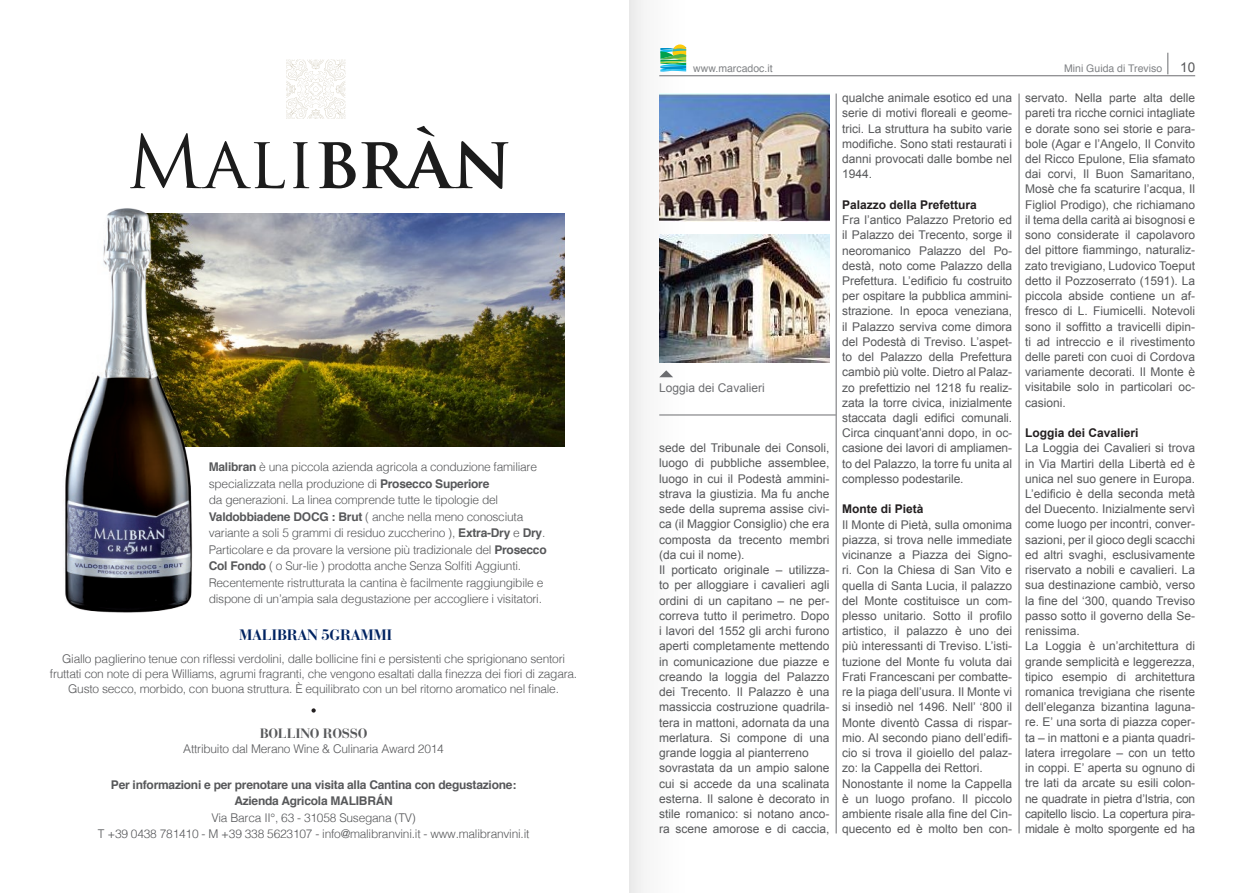
<style>
.page{position:relative;width:1259px;height:893px;background:#fff}
.page>*{position:absolute;margin:0;border:0;box-sizing:border-box;transform-origin:0 0}
.t1{font:700 15px "Bauer Bodoni";letter-spacing:-.02em;color:#002361}
.t2{font:700 13.5px "Bauer Bodoni";letter-spacing:-.02em;color:#57585a}
.t3{font:13.5px "Arial";color:#57585a}
.t4{font:12px/15.3px "Arial";color:#57585a}
.t5{font:300 12px/16.5px "Helvetica";letter-spacing:-.02em;color:#57585a;text-align:center}
.t6{font:700 12px/16.5px "Helvetica";letter-spacing:-.02em;color:#57585a;text-align:center}
.t7{font:700 12px "Arial";color:#231f20}
.t8{font:12px "Arial";color:#6c6d70}
.t9{font:10.5px "Helvetica";color:#808285}
.s1{font-weight:700}
</style>
<div class="page">
<img style="left:629px;top:0;width:153px;height:893px">
<hr style="left:659px;top:75px;width:536px;height:1px;background:#6c6d70">
<svg style="left:1167px;top:53px;width:1px;height:21px"></svg>
<svg style="left:660px;top:44px;width:26px;height:28px"></svg>
<hr style="left:836px;top:94px;width:1px;height:739px;background:#6c6d70">
<hr style="left:1018px;top:94px;width:1px;height:739px;background:#6c6d70">
<hr style="left:659px;top:415px;width:177px;height:1px;background:#6c6d70">
<svg style="left:659px;top:370px;width:14px;height:7px"></svg>
<img style="left:209px;top:213px;width:355px;height:233px">
<img style="left:65px;top:208px;width:144px;height:405px">
<svg style="left:293px;top:142px;width:16px;height:46px"></svg>
<svg style="left:130px;top:133px;width:155px;height:55px"></svg>
<svg style="left:318px;top:126px;width:190px;height:63px"></svg>
<svg style="left:286px;top:59px;width:60px;height:60px"></svg>
<svg style="left:311px;top:708px;width:5px;height:5px"></svg>
<img style="left:659px;top:94px;width:170px;height:127px">
<img style="left:659px;top:235px;width:170px;height:127px">
<p class="t5" style="left:209px;top:458px;width:339px;text-align:left"><span class="s1">Malibran</span> è una piccola azienda agricola a conduzione familiare specializzata nella produzione di <span class="s1">Prosecco Superiore<br></span>da generazioni. La linea comprende tutte le tipologie del <span class="s1">Valdobbiadene DOCG : Brut</span> ( anche nella meno conosciuta variante a soli 5 grammi di residuo zuccherino ), <span class="s1">Extra-Dry</span> e <span class="s1">Dry</span>.<br>Particolare e da provare la versione più tradizionale del <span class="s1">Prosecco Col Fondo</span> ( o Sur-lie ) prodotta anche Senza Solfiti Aggiunti.<br>Recentemente ristrutturata la cantina è facilmente raggiungibile e dispone di un’ampia sala degustazione per accogliere i visitatori.</p>
<p class="t1" style="left:239px;top:626px;width:155px">MALIBRAN 5GRAMMI</p>
<p class="t5" style="left:50px;top:650px;width:529px;line-height:15px">Giallo paglierino tenue con riflessi verdolini, dalle bollicine fini e persistenti che sprigionano sentori fruttati con note di pera Williams, agrumi fragranti, che vengono esaltati dalla finezza dei fiori di zagara.<br>Gusto secco, morbido, con buona struttura. È equilibrato con un bel ritorno aromatico nel finale.</p>
<p class="t2" style="left:260px;top:725px;width:109px">BOLLINO ROSSO</p>
<p class="t5" style="left:183px;top:739px;width:262px">Attribuito dal Merano Wine &amp; Culinaria Award 2014</p>
<p class="t6" style="left:111px;top:776px;width:407px">Per informazioni e per prenotare una visita alla Cantina con degustazione:<br>Azienda Agricola MALIBRÁN</p>
<p class="t5" style="left:98px;top:808px;width:433px">Via Barca II°, 63 - 31058 Susegana (TV)<br>T +39 0438 781410 - M +39 338 5623107 - info@malibranvini.it - www.malibranvini.it</p>
<p class="t9" style="left:693px;top:60px;width:81px">www.marcadoc.it</p>
<p class="t9" style="left:1064px;top:60px;width:100px">Mini Guida di Treviso</p>
<p class="t3" style="left:1180px;top:58px;width:17px">10</p>
<p class="t8" style="left:659px;top:380px;width:107px">Loggia dei Cavalieri</p>
<p class="t4" style="left:659px;top:440px;width:172px">sede del Tribunale dei Consoli, luogo di pubbliche assemblee, luogo in cui il Podestà ammini&shy;strava la giustizia. Ma fu anche sede della suprema assise civi&shy;ca (il Maggior Consiglio) che era composta da trecento membri (da cui il nome).<br>Il porticato originale – utilizza&shy;to per alloggiare i cavalieri agli ordini di un capitano – ne per&shy;correva tutto il perimetro. Dopo i lavori del 1552 gli archi furono aperti completamente mettendo in comunicazione due piazze e creando la loggia del Palazzo dei Trecento. Il Palazzo è una massiccia costruzione quadrila&shy;tera in mattoni, adornata da una merlatura. Si compone di una grande loggia al pianterreno sovrastata da un ampio salone cui si accede da una scalinata esterna. Il salone è decorato in stile romanico: si notano anco&shy;ra scene amorose e di caccia,</p>
<p class="t4" style="left:842px;top:90px;width:172px;text-align:justify">qualche animale esotico ed una serie di motivi floreali e geome&shy;trici. La struttura ha subito varie modifiche. Sono stati restaurati i danni provocati dalle bombe nel 1944.</p>
<p class="t7" style="left:842px;top:197px;width:136px">Palazzo della Prefettura</p>
<p class="t4" style="left:842px;top:212px;width:172px;text-align:justify">Fra l’antico Palazzo Pretorio ed il Palazzo dei Trecento, sorge il neoromanico Palazzo del Po&shy;destà, noto come Palazzo della Prefettura. L’edificio fu costruito per ospitare la pubblica ammini&shy;strazione. In epoca veneziana, il Palazzo serviva come dimora del Podestà di Treviso. L’aspet&shy;to del Palazzo della Prefettura cambiò più volte. Dietro al Palaz&shy;zo prefettizio nel 1218 fu realiz&shy;zata la torre civica, inizialmente staccata dagli edifici comunali.<br>Circa cinquant’anni dopo, in oc&shy;casione dei lavori di ampliamen&shy;to del Palazzo, la torre fu unita al complesso podestarile.</p>
<p class="t7" style="left:842px;top:501px;width:83px">Monte di Pietà</p>
<p class="t4" style="left:842px;top:517px;width:172px">Il Monte di Pietà, sulla omonima piazza, si trova nelle immediate vicinanze a Piazza dei Signo&shy;ri. Con la Chiesa di San Vito e quella di Santa Lucia, il palazzo del Monte costituisce un com&shy;plesso unitario. Sotto il profilo artistico, il palazzo è uno dei più interessanti di Treviso. L’isti&shy;tuzione del Monte fu voluta dai<br>Frati Francescani per combatte&shy;re la piaga dell’usura. Il Monte vi si insediò nel 1496. Nell’ ‘800 il<br>Monte diventò Cassa di rispar&shy;mio. Al secondo piano dell’edifi&shy;cio si trova il gioiello del palaz&shy;zo: la Cappella dei Rettori.<br>Nonostante il nome la Cappella è un luogo profano. Il piccolo ambiente risale alla fine del Cin&shy;quecento ed è molto ben con-</p>
<p class="t4" style="left:1025px;top:90px;width:172px;text-align:justify">servato. Nella parte alta delle pareti tra ricche cornici intagliate e dorate sono sei storie e para&shy;bole (Agar e l’Angelo, Il Convito del Ricco Epulone, Elia sfamato dai corvi, Il Buon Samaritano, Mosè che fa scaturire l’acqua, Il Figliol Prodigo), che richiamano il tema della carità ai bisognosi e sono considerate il capolavoro del pittore fiammingo, naturaliz&shy;zato trevigiano, Ludovico Toeput detto il Pozzoserrato (1591). La piccola abside contiene un af&shy;fresco di L. Fiumicelli. Notevoli sono il soffitto a travicelli dipin&shy;ti ad intreccio e il rivestimento delle pareti con cuoi di Cordova variamente decorati. Il Monte è visitabile solo in particolari oc&shy;casioni.</p>
<p class="t7" style="left:1025px;top:425px;width:115px">Loggia dei Cavalieri</p>
<p class="t4" style="left:1025px;top:441px;width:172px">La Loggia dei Cavalieri si trova in Via Martiri della Libertà ed è unica nel suo genere in Europa.<br>L’edificio è della seconda metà del Duecento. Inizialmente servì come luogo per incontri, conver&shy;sazioni, per il gioco degli scacchi ed altri svaghi, esclusivamente riservato a nobili e cavalieri. La sua destinazione cambiò, verso la fine del ‘300, quando Treviso passo sotto il governo della Se&shy;renissima.<br>La Loggia è un’architettura di grande semplicità e leggerezza, tipico esempio di architettura romanica trevigiana che risente dell’eleganza bizantina laguna&shy;re. E’ una sorta di piazza coper&shy;ta – in mattoni e a pianta quadri&shy;latera irregolare – con un tetto in coppi. E’ aperta su ognuno di tre lati da arcate su esili colon&shy;ne quadrate in pietra d’Istria, con capitello liscio. La copertura pira&shy;midale è molto sporgente ed ha</p>
</div>
